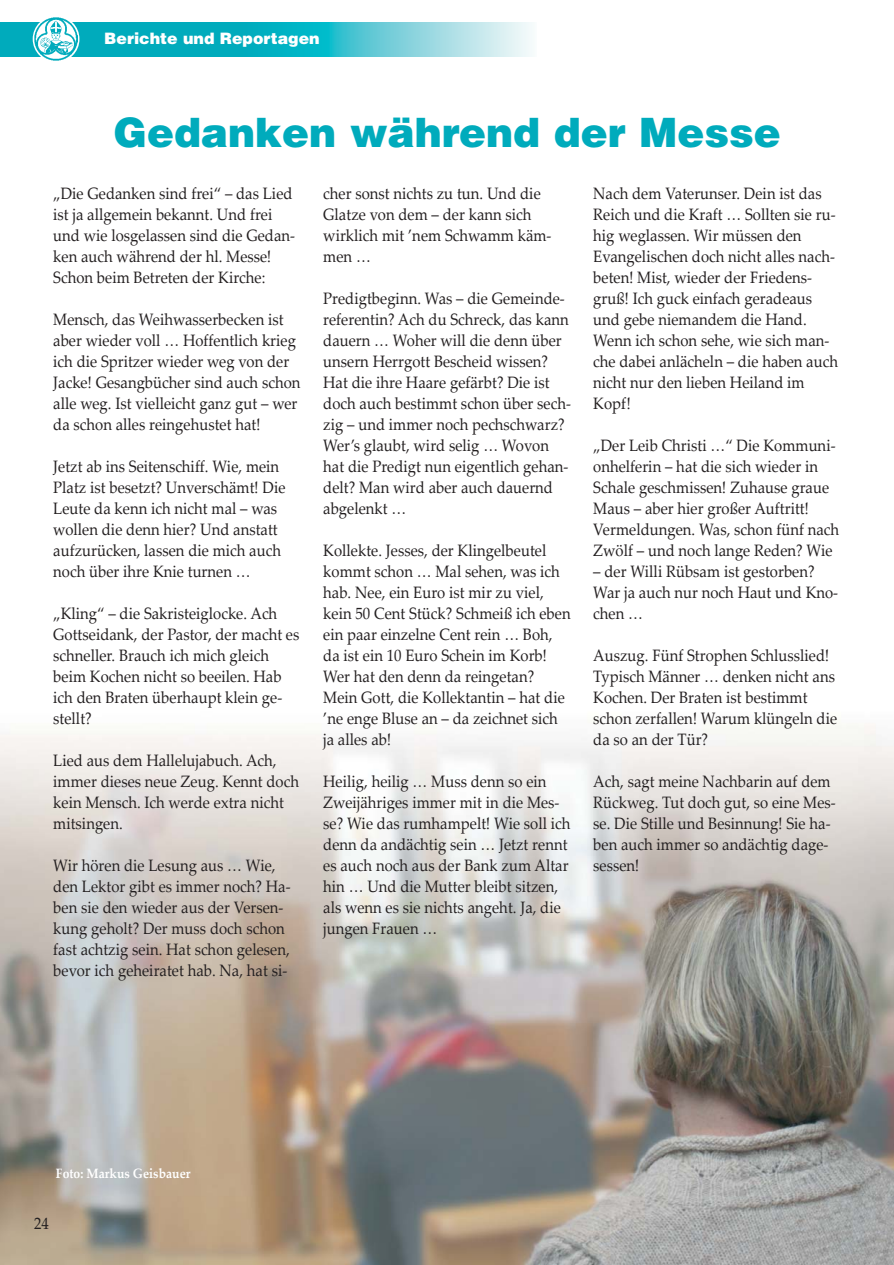
<style>
.page{position:relative;width:894px;height:1265px;background:#fff}
.page>*{position:absolute;margin:0;border:0;box-sizing:border-box;transform-origin:0 0}
.t1{font:900 40.5px "Helvetica";color:#00abbc}
.t2{font:16.5px/21px "Palatino Linotype";color:#231f20;scale:.9 1}
.t3{font:900 15.75px "Helvetica";color:#fff}
.t4{font:700 13.5px "Palatino Linotype";color:#fff;scale:.9 1}
</style>
<div class="page">
<img style="left:0;top:725px;width:893px;height:539px">
<div style="left:0;top:22px;width:243px;height:34px;background:#00abbc"></div>
<svg style="left:243px;top:22px;width:289px;height:34px;background:#69ced9"></svg>
<svg style="left:33px;top:16px;width:46px;height:46px"></svg>
<img style="left:35px;top:18px;width:43px;height:42px">
<hr style="left:893px;top:0;width:1px;height:1264px;background:#f6e7d1">
<p class="t3" style="left:104px;top:33px;width:217px">Berichte und Reportagen</p>
<h1 class="t1" style="left:113px;top:118px;width:669px">Gedanken während der Messe</h1>
<p class="t2" style="left:53px;top:185px;width:270px">„Die Gedanken sind frei“ – das Lied ist ja allgemein bekannt. Und frei und wie losgelassen sind die Gedan&shy;ken auch während der hl. Messe!<br>Schon beim Betreten der Kirche:</p>
<p class="t2" style="left:53px;top:311px;width:276px">Mensch, das Weihwasserbecken ist aber wieder voll … Hoffentlich krieg ich die Spritzer wieder weg von der Jacke! Gesangbücher sind auch schon alle weg. Ist vielleicht ganz gut – wer da schon alles reingehustet hat!</p>
<p class="t2" style="left:53px;top:458px;width:260px">Jetzt ab ins Seitenschiff. Wie, mein Platz ist besetzt? Unverschämt! Die Leute da kenn ich nicht mal – was wollen die denn hier? Und anstatt aufzurücken, lassen die mich auch noch über ihre Knie turnen …</p>
<p class="t2" style="left:53px;top:605px;width:275px">„Kling“ – die Sakristeiglocke. Ach<br>Gottseidank, der Pastor, der macht es schneller. Brauch ich mich gleich beim Kochen nicht so beeilen. Hab ich den Braten überhaupt klein ge&shy;stellt?</p>
<p class="t2" style="left:53px;top:752px;width:275px">Lied aus dem Hallelujabuch. Ach, immer dieses neue Zeug. Kennt doch kein Mensch. Ich werde extra nicht mitsingen.</p>
<p class="t2" style="left:53px;top:857px;width:265px">Wir hören die Lesung aus … Wie, den Lektor gibt es immer noch? Ha&shy;ben sie den wieder aus der Versen&shy;kung geholt? Der muss doch schon fast achtzig sein. Hat schon gelesen, bevor ich geheiratet hab. Na, hat si-</p>
<p class="t2" style="left:323px;top:185px;width:255px">cher sonst nichts zu tun. Und die<br>Glatze von dem – der kann sich wirklich mit ’nem Schwamm käm&shy;men …</p>
<p class="t2" style="left:323px;top:290px;width:277px">Predigtbeginn. Was – die Gemeinde&shy;referentin? Ach du Schreck, das kann dauern … Woher will die denn über unsern Herrgott Bescheid wissen?<br>Hat die ihre Haare gefärbt? Die ist doch auch bestimmt schon über sech&shy;zig – und immer noch pechschwarz?<br>Wer’s glaubt, wird selig … Wovon hat die Predigt nun eigentlich gehan&shy;delt? Man wird aber auch dauernd abgelenkt …</p>
<p class="t2" style="left:323px;top:542px;width:276px">Kollekte. Jesses, der Klingelbeutel kommt schon … Mal sehen, was ich hab. Nee, ein Euro ist mir zu viel, kein 50 Cent Stück? Schmeiß ich eben ein paar einzelne Cent rein … Boh, da ist ein 10 Euro Schein im Korb!<br>Wer hat den denn da reingetan?<br>Mein Gott, die Kollektantin – hat die ’ne enge Bluse an – da zeichnet sich ja alles ab!</p>
<p class="t2" style="left:323px;top:773px;width:276px">Heilig, heilig … Muss denn so ein<br>Zweijähriges immer mit in die Mes&shy;se? Wie das rumhampelt! Wie soll ich denn da andächtig sein … Jetzt rennt es auch noch aus der Bank zum Altar hin … Und die Mutter bleibt sitzen, als wenn es sie nichts angeht. Ja, die jungen Frauen …</p>
<p class="t2" style="left:593px;top:185px;width:273px">Nach dem Vaterunser. Dein ist das<br>Reich und die Kraft … Sollten sie ru&shy;hig weglassen. Wir müssen den<br>Evangelischen doch nicht alles nach&shy;beten! Mist, wieder der Friedens&shy;gruß! Ich guck einfach geradeaus und gebe niemandem die Hand.<br>Wenn ich schon sehe, wie sich man&shy;che dabei anlächeln – die haben auch nicht nur den lieben Heiland im<br>Kopf!</p>
<p class="t2" style="left:593px;top:437px;width:275px">„Der Leib Christi …“ Die Kommuni&shy;onhelferin – hat die sich wieder in Schale geschmissen! Zuhause graue Maus – aber hier großer Auftritt!<br>Vermeldungen. Was, schon fünf nach Zwölf – und noch lange Reden? Wie</p>
<p class="t2" style="left:593px;top:563px;width:274px">– der Willi Rübsam ist gestorben?<br>War ja auch nur noch Haut und Kno&shy;chen …</p>
<p class="t2" style="left:593px;top:647px;width:272px">Auszug. Fünf Strophen Schlusslied!<br>Typisch Männer … denken nicht ans<br>Kochen. Der Braten ist bestimmt schon zerfallen! Warum klüngeln die da so an der Tür?</p>
<p class="t2" style="left:593px;top:773px;width:271px">Ach, sagt meine Nachbarin auf dem<br>Rückweg. Tut doch gut, so eine Mes&shy;se. Die Stille und Besinnung! Sie ha&shy;ben auch immer so andächtig dage&shy;sessen!</p>
<p class="t4" style="left:56px;top:1168px;width:151px">Foto: Markus Geisbauer</p>
<p class="t2" style="left:34px;top:1214px;width:18px">24</p>
</div>
